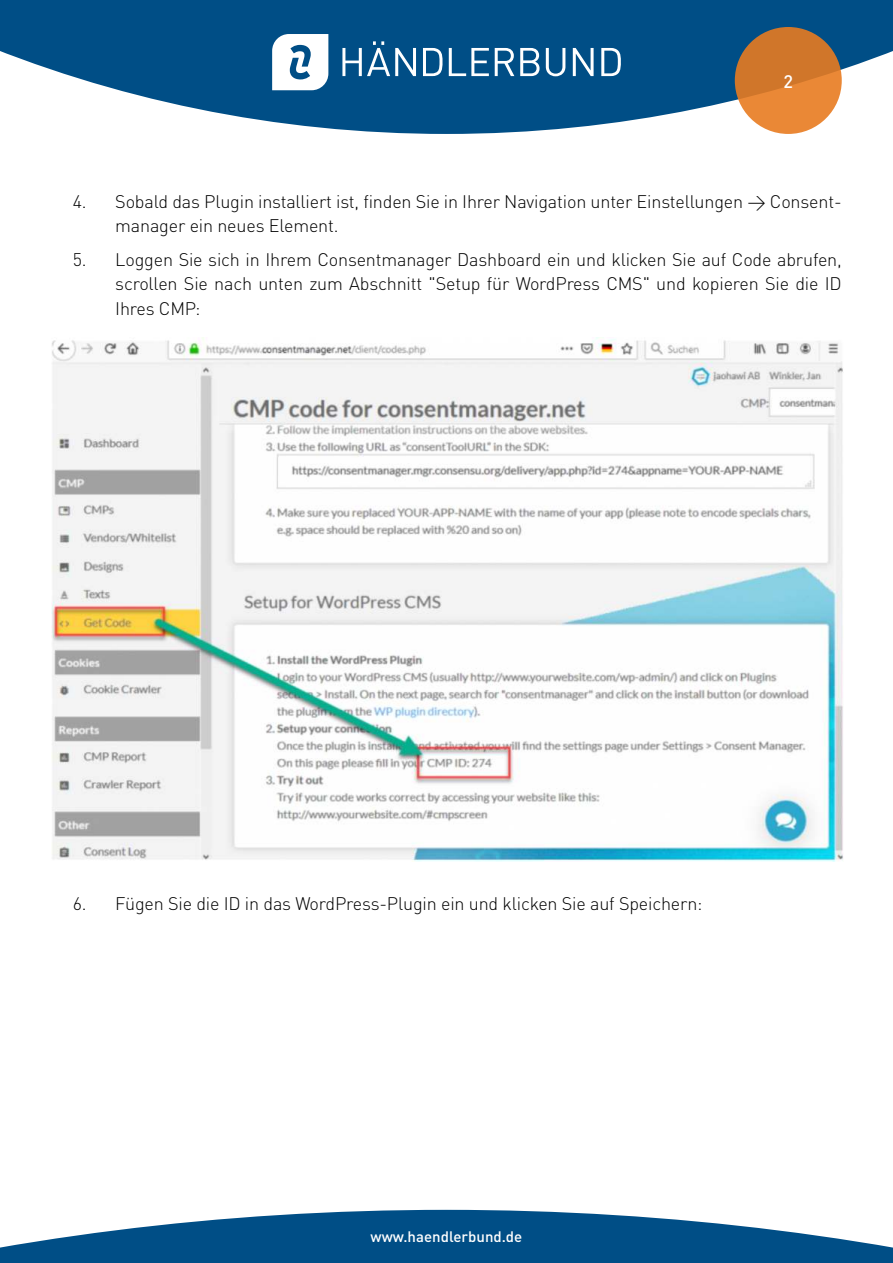
<style>
.page{position:relative;width:893px;height:1263px;background:#fff}
.page>*{position:absolute;margin:0;border:0;box-sizing:border-box;transform-origin:0 0}
.t1{font:300 18px/24.8px "DIN Pro";letter-spacing:-.01em;color:#000}
.t2{font:500 18px "DIN Pro";color:#fff}
.t3{font:500 15px "DIN Pro";color:#fff}
</style>
<div class="page">
<svg style="left:0;top:0;width:893px;height:134px;fill:#004e86"></svg>
<svg style="left:735px;top:27px;width:107px;height:107px;background:#da7e30"></svg>
<svg style="left:342px;top:41px;width:74px;height:35px"></svg>
<svg style="left:423px;top:48px;width:20px;height:28px"></svg>
<svg style="left:449px;top:48px;width:40px;height:28px"></svg>
<svg style="left:495px;top:48px;width:19px;height:28px"></svg>
<svg style="left:520px;top:48px;width:20px;height:28px"></svg>
<svg style="left:546px;top:48px;width:19px;height:28px"></svg>
<svg style="left:573px;top:48px;width:21px;height:28px"></svg>
<svg style="left:601px;top:48px;width:20px;height:28px"></svg>
<svg style="left:272px;top:34px;width:56px;height:56px"></svg>
<svg style="left:0;top:1210px;width:893px;height:53px;fill:#004e86"></svg>
<img style="left:52px;top:337px;width:791px;height:524px">
<p class="t2" style="left:783px;top:75px;width:11px">2</p>
<p class="t1" style="left:115px;top:190px;width:728px;text-indent:-43px">4. Sobald das Plugin installiert ist, finden Sie in Ihrer Navigation unter Einstellungen → Consent&shy;manager ein neues Element.</p>
<p class="t1" style="left:115px;top:248px;width:728px;text-align:justify;text-indent:-43px">5. Loggen Sie sich in Ihrem Consentmanager Dashboard ein und klicken Sie auf Code abrufen, scrollen Sie nach unten zum Abschnitt "Setup für WordPress CMS" und kopieren Sie die ID Ihres CMP:</p>
<p class="t1" style="left:73px;top:892px;width:631px">6. Fügen Sie die ID in das WordPress-Plugin ein und klicken Sie auf Speichern:</p>
<p class="t3" style="left:371px;top:1227px;width:153px">www.haendlerbund.de</p>
</div>
